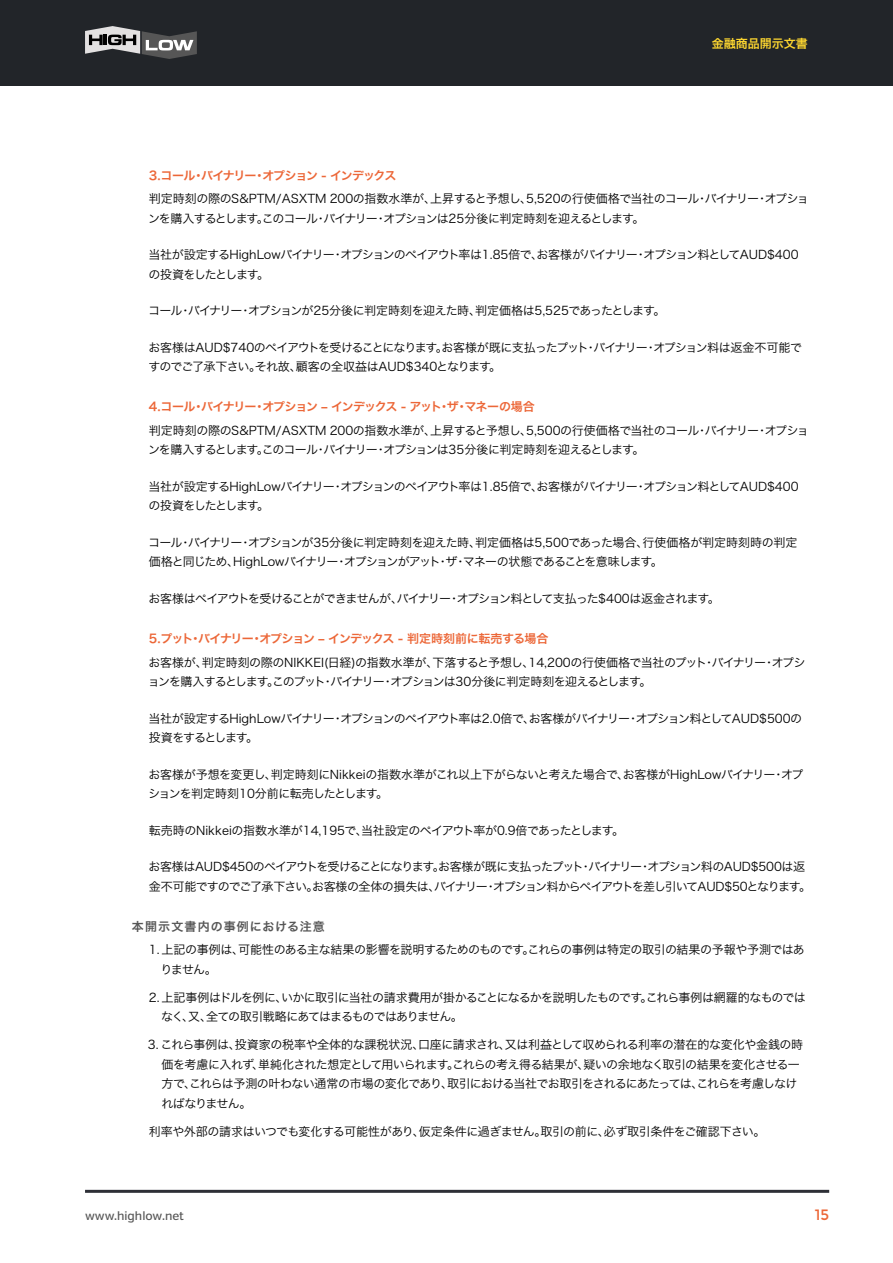
<style>
.page{position:relative;width:893px;height:1263px;background:#fff}
.page>*{position:absolute;margin:0;border:0;box-sizing:border-box;transform-origin:0 0}
.t1{font:15px "Montserrat";color:#ec6738}
.t2{font:12px/19.5px "Hira Kaku Pro W3";letter-spacing:-.05em;color:#000}
.t3{font:12px/19.5px "Hira Kaku Pro W3";letter-spacing:-.075em;color:#000}
.t4{font:12px/19.5px "Hira Kaku Pro W3";letter-spacing:-.03em;color:#000}
.t5{font:12px "Hira Kaku Pro W6";letter-spacing:-.08em;color:#ec6738}
.t6{font:12px/19.5px "Hira Kaku Pro W3";letter-spacing:-.07em;color:#000}
.t7{font:12px/19.5px "Hira Kaku Pro W3";letter-spacing:-.025em;color:#000}
.t8{font:12px "Hira Kaku Pro W3";letter-spacing:-.08em;color:#000}
.t9{font:500 12px "Verb";color:#565656}
.t10{font:12px "Hira Kaku Pro W6";letter-spacing:.09em;color:#565656}
.t11{font:12px "Hira Kaku Pro W6";color:#ffd830}
</style>
<div class="page">
<div style="left:0;top:0;width:893px;height:85px;background:#222529"></div>
<svg style="left:85px;top:26px;width:112px;height:33px"></svg>
<hr style="left:85px;top:1190px;width:744px;height:3px;background:#2d2f36">
<p class="t11" style="left:712px;top:33px;width:97px">金融商品開示文書</p>
<p class="t5" style="left:149px;top:164px;width:249px">3. コール・バイナリー・オプション - インデックス</p>
<p class="t2" style="left:148px;top:188px;width:662px">判定時刻の際のS&amp;PTM/ASXTM 200の指数水準が、上昇すると予想し、5,520の行使価格で当社のコール・バイナリー・オプションを購入するとします。このコール・バイナリー・オプションは25分後に判定時刻を迎えるとします。</p>
<p class="t2" style="left:148px;top:244px;width:652px">当社が設定するHighLowバイナリー・オプションのペイアウト率は1.85倍で、お客様がバイナリー・オプション料としてAUD$400の投資をしたとします。</p>
<p class="t2" style="left:148px;top:300px;width:519px">コール・バイナリー・オプションが25分後に判定時刻を迎えた時、判定価格は5,525であったとします。</p>
<p class="t2" style="left:148px;top:337px;width:655px">お客様はAUD$740のペイアウトを受けることになります。お客様が既に支払ったプット・バイナリー・オプション料は返金不可能ですのでご了承下さい。それ故、顧客の全収益はAUD$340となります。</p>
<p class="t5" style="left:149px;top:396px;width:388px">4. コール・バイナリー・オプション – インデックス - アット・ザ・マネーの場合</p>
<p class="t2" style="left:148px;top:420px;width:662px">判定時刻の際のS&amp;PTM/ASXTM 200の指数水準が、上昇すると予想し、5,500の行使価格で当社のコール・バイナリー・オプションを購入するとします。このコール・バイナリー・オプションは35分後に判定時刻を迎えるとします。</p>
<p class="t2" style="left:148px;top:476px;width:652px">当社が設定するHighLowバイナリー・オプションのペイアウト率は1.85倍で、お客様がバイナリー・オプション料としてAUD$400の投資をしたとします。</p>
<p class="t2" style="left:148px;top:532px;width:651px">コール・バイナリー・オプションが35分後に判定時刻を迎えた時、判定価格は5,500であった場合、行使価格が判定時刻時の判定価格と同じため、HighLowバイナリー・オプションがアット・ザ・マネーの状態であることを意味します。</p>
<p class="t8" style="left:148px;top:588px;width:573px">お客様はペイアウトを受けることができませんが、バイナリー・オプション料として支払った$400は返金されます。</p>
<p class="t5" style="left:149px;top:627px;width:401px">5. プット・バイナリー・オプション – インデックス - 判定時刻前に転売する場合</p>
<p class="t2" style="left:148px;top:651px;width:659px">お客様が、判定時刻の際のNIKKEI(日経)の指数水準が、下落すると予想し、14,200の行使価格で当社のプット・バイナリー・オプションを購入するとします。このプット・バイナリー・オプションは30分後に判定時刻を迎えるとします。</p>
<p class="t2" style="left:148px;top:707px;width:655px">当社が設定するHighLowバイナリー・オプションのペイアウト率は2.0倍で、お客様がバイナリー・オプション料としてAUD$500の投資をするとします。</p>
<p class="t7" style="left:148px;top:763px;width:657px">お客様が予想を変更し、判定時刻にNikkeiの指数水準がこれ以上下がらないと考えた場合で、お客様がHighLowバイナリー・オプションを判定時刻10分前に転売したとします。</p>
<p class="t4" style="left:149px;top:819px;width:477px">転売時のNikkeiの指数水準が14,195で、当社設定のペイアウト率が0.9倍であったとします。</p>
<p class="t3" style="left:148px;top:856px;width:664px">お客様はAUD$450のペイアウトを受けることになります。お客様が既に支払ったプット・バイナリー・オプション料のAUD$500は返金不可能ですのでご了承下さい。お客様の全体の損失は、バイナリー・オプション料からペイアウトを差し引いてAUD$50となります。</p>
<p class="t10" style="left:132px;top:915px;width:195px">本開示文書内の事例における注意</p>
<p class="t4" style="left:161px;top:939px;width:646px;text-indent:-12px">1. 上記の事例は、可能性のある主な結果の影響を説明するためのものです。これらの事例は特定の取引の結果の予報や予測ではありません。</p>
<p class="t6" style="left:161px;top:987px;width:646px;text-indent:-12px">2. 上記事例はドルを例に、いかに取引に当社の請求費用が掛かることになるかを説明したものです。これら事例は網羅的なものではなく、又、全ての取引戦略にあてはまるものではありません。</p>
<p class="t2" style="left:161px;top:1034px;width:643px;text-indent:-13px">3. これら事例は、投資家の税率や全体的な課税状況、口座に請求され、又は利益として収められる利率の潜在的な変化や金銭の時価を考慮に入れず、単純化された想定として用いられます。これらの考え得る結果が、疑いの余地なく取引の結果を変化させる一方で、これらは予測の叶わない通常の市場の変化であり、取引における当社でお取引をされるにあたっては、これらを考慮しなければなりません。</p>
<p class="t2" style="left:149px;top:1121px;width:618px">利率や外部の請求はいつでも変化する可能性があり、仮定条件に過ぎません。取引の前に、必ず取引条件をご確認下さい。</p>
<p class="t9" style="left:85px;top:1209px;width:101px">www.highlow.net</p>
<p class="t1" style="left:815px;top:1206px;width:16px">15</p>
</div>
